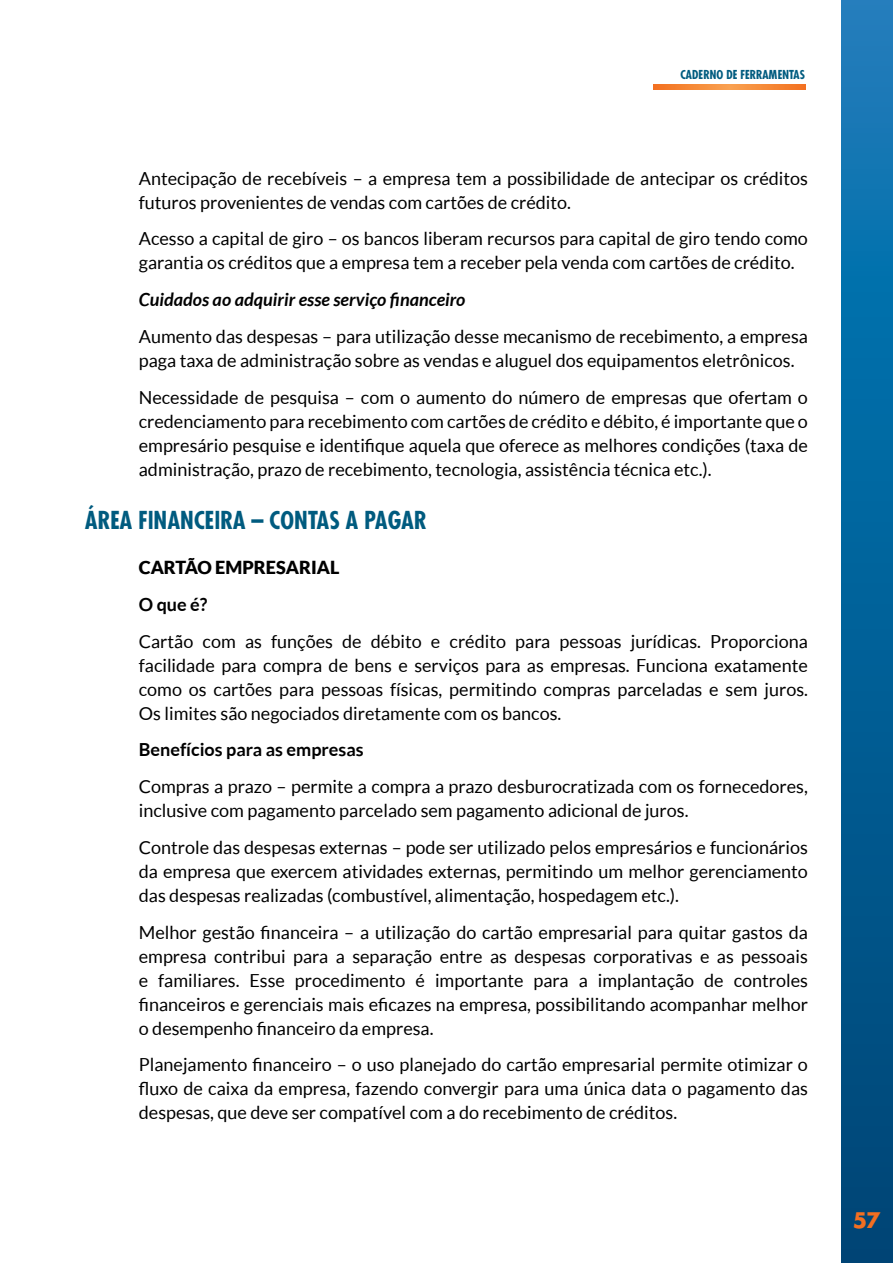
<style>
.page{position:relative;width:893px;height:1263px;background:#fff}
.page>*{position:absolute;margin:0;border:0;box-sizing:border-box;transform-origin:0 0}
.t1{font:700 condensed 24px "Futura";color:#005b7f}
.t2{font:700 21px "Futura";color:#f36f21}
.t3{font:18px/24px "Lato";color:#000;text-align:justify}
.t4{font:italic 700 18px "Lato";color:#000}
.t5{font:700 18px "Lato";color:#000}
.t6{font:900 18px "Lato";color:#000}
.t7{font:700 condensed 12px "Futura";color:#005b7f}
</style>
<div class="page">
<svg style="left:653px;top:85px;width:152px;height:5px"></svg>
<svg style="left:842px;top:0;width:51px;height:1263px;background:#046198"></svg>
<p class="t7" style="left:681px;top:67px;width:126px">CADERNO DE FERRAMENTAS</p>
<p class="t3" style="left:139px;top:166px;width:671px">Antecipação de recebíveis – a empresa tem a possibilidade de antecipar os créditos futuros provenientes de vendas com cartões de crédito.</p>
<p class="t3" style="left:139px;top:227px;width:671px">Acesso a capital de giro – os bancos liberam recursos para capital de giro tendo como garantia os créditos que a empresa tem a receber pela venda com cartões de crédito.</p>
<p class="t4" style="left:139px;top:289px;width:328px">Cuidados ao adquirir esse serviço financeiro</p>
<p class="t3" style="left:139px;top:324px;width:671px">Aumento das despesas – para utilização desse mecanismo de recebimento, a empresa paga taxa de administração sobre as vendas e aluguel dos equipamentos eletrônicos.</p>
<p class="t3" style="left:139px;top:385px;width:671px">Necessidade de pesquisa – com o aumento do número de empresas que ofertam o credenciamento para recebimento com cartões de crédito e débito, é importante que o empresário pesquise e identifique aquela que oferece as melhores condições (taxa de administração, prazo de recebimento, tecnologia, assistência técnica etc.).</p>
<h1 class="t1" style="left:85px;top:504px;width:343px">ÁREA FINANCEIRA – CONTAS A PAGAR</h1>
<p class="t6" style="left:139px;top:557px;width:25px">CARTÃO</p>
<p class="t6" style="left:215px;top:557px;width:23px">EMPRESARIAL</p>
<p class="t5" style="left:139px;top:594px;width:70px">O que é?</p>
<p class="t3" style="left:139px;top:629px;width:671px">Cartão com as funções de débito e crédito para pessoas jurídicas. Proporciona facilidade para compra de bens e serviços para as empresas. Funciona exatamente como os cartões para pessoas físicas, permitindo compras parceladas e sem juros.<br>Os limites são negociados diretamente com os bancos.</p>
<p class="t5" style="left:139px;top:739px;width:226px">Benefícios para as empresas</p>
<p class="t3" style="left:139px;top:774px;width:671px">Compras a prazo – permite a compra a prazo desburocratizada com os fornecedores, inclusive com pagamento parcelado sem pagamento adicional de juros.</p>
<p class="t3" style="left:139px;top:835px;width:671px">Controle das despesas externas – pode ser utilizado pelos empresários e funcionários da empresa que exercem atividades externas, permitindo um melhor gerenciamento das despesas realizadas (combustível, alimentação, hospedagem etc.).</p>
<p class="t3" style="left:139px;top:920px;width:671px">Melhor gestão financeira – a utilização do cartão empresarial para quitar gastos da empresa contribui para a separação entre as despesas corporativas e as pessoais e familiares. Esse procedimento é importante para a implantação de controles financeiros e gerenciais mais eficazes na empresa, possibilitando acompanhar melhor o desempenho financeiro da empresa.</p>
<p class="t3" style="left:139px;top:1053px;width:671px">Planejamento financeiro – o uso planejado do cartão empresarial permite otimizar o fluxo de caixa da empresa, fazendo convergir para uma única data o pagamento das despesas, que deve ser compatível com a do recebimento de créditos.</p>
<p class="t2" style="left:853px;top:1206px;width:29px">57</p>
</div>
